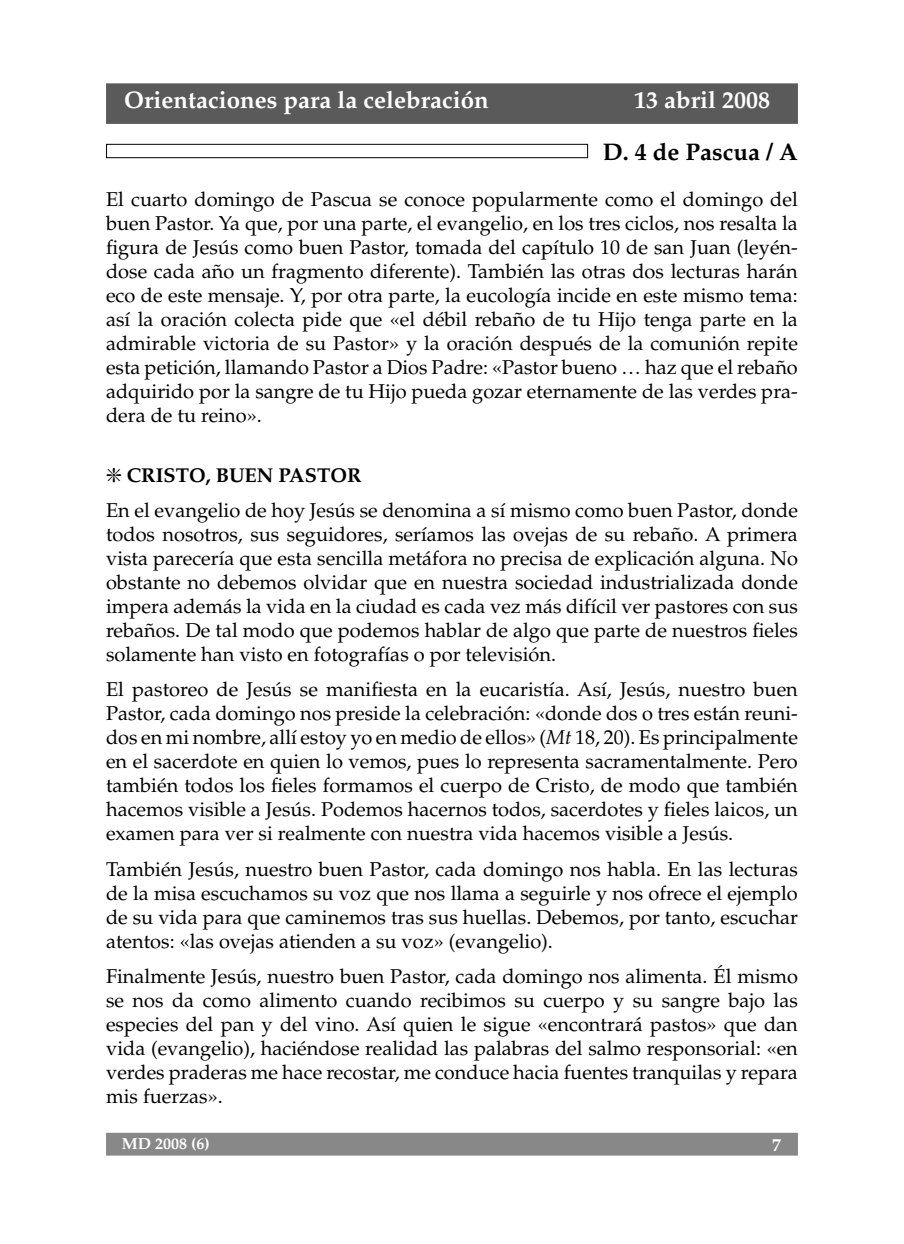
<style>
.page{position:relative;width:904px;height:1244px;background:#fff}
.page>*{position:absolute;margin:0;border:0;box-sizing:border-box;transform-origin:0 0}
.t1{font:700 24px "Palatino LT Std";color:#fff}
.t2{font:700 24px "Palatino LT Std";color:#000}
.t3{font:20px/24px "Palatino LT Std";color:#000;text-align:justify}
.t4{font:700 18px "Palatino LT Std";color:#fff}
.t5{font:700 16px "Palatino LT Std";color:#fff}
.s1{font-weight:700}
.s2{font-style:italic}
</style>
<div class="page">
<div style="left:107px;top:1134px;width:690px;height:20px;background:#888"></div>
<div style="left:106px;top:1133px;width:692px;height:22px;border:2px solid #888"></div>
<div style="left:107px;top:84px;width:690px;height:39px;background:#5a5a5a"></div>
<div style="left:106px;top:83px;width:692px;height:41px;border:2px solid #5a5a5a"></div>
<div style="left:106px;top:144px;width:482px;height:14px;border:1px solid #000"></div>
<p class="t1" style="left:124px;top:91px;width:366px">Orientaciones para la celebración</p>
<p class="t1" style="left:634px;top:91px;width:137px">13 abril 2008</p>
<p class="t2" style="left:603px;top:142px;width:197px">D. 4 de Pascua / A</p>
<p class="t3" style="left:106px;top:190px;width:693px">El cuarto domingo de Pascua se conoce popularmente como el domingo del buen Pastor. Ya que, por una parte, el evangelio, en los tres ciclos, nos resalta la figura de Jesús como buen Pastor, tomada del capítulo 10 de san Juan (leyén&shy;dose cada año un fragmento diferente). También las otras dos lecturas harán eco de este mensaje. Y, por otra parte, la eucología incide en este mismo tema: así la oración colecta pide que «el débil rebaño de tu Hijo tenga parte en la admirable victoria de su Pastor» y la oración después de la comunión repite esta petición, llamando Pastor a Dios Padre: «Pastor bueno … haz que el rebaño adquirido por la sangre de tu Hijo pueda gozar eternamente de las verdes pra&shy;dera de tu reino».</p>
<p class="t3" style="left:106px;top:460px;width:693px;line-height:35.4px">❇ <span class="s1">CRISTO, BUEN PASTOR<br></span>En el evangelio de hoy Jesús se denomina a sí mismo como buen Pastor, donde</p>
<p class="t3" style="left:106px;top:525px;width:693px">todos nosotros, sus seguidores, seríamos las ovejas de su rebaño. A primera vista parecería que esta sencilla metáfora no precisa de explicación alguna. No obstante no debemos olvidar que en nuestra sociedad industrializada donde impera además la vida en la ciudad es cada vez más difícil ver pastores con sus rebaños. De tal modo que podemos hablar de algo que parte de nuestros fieles solamente han visto en fotografías o por televisión.</p>
<p class="t3" style="left:106px;top:680px;width:693px">El pastoreo de Jesús se manifiesta en la eucaristía. Así, Jesús, nuestro buen Pastor, cada domingo nos preside la celebración: «donde dos o tres están reuni&shy;dos en mi nombre, allí estoy yo en medio de ellos» (<span class="s2">Mt</span> 18, 20). Es principalmente en el sacerdote en quien lo vemos, pues lo representa sacramentalmente. Pero también todos los fieles formamos el cuerpo de Cristo, de modo que también hacemos visible a Jesús. Podemos hacernos todos, sacerdotes y fieles laicos, un examen para ver si realmente con nuestra vida hacemos visible a Jesús.</p>
<p class="t3" style="left:106px;top:859px;width:693px">También Jesús, nuestro buen Pastor, cada domingo nos habla. En las lecturas de la misa escuchamos su voz que nos llama a seguirle y nos ofrece el ejemplo de su vida para que caminemos tras sus huellas. Debemos, por tanto, escuchar atentos: «las ovejas atienden a su voz» (evangelio).</p>
<p class="t3" style="left:106px;top:967px;width:693px">Finalmente Jesús, nuestro buen Pastor, cada domingo nos alimenta. Él mismo se nos da como alimento cuando recibimos su cuerpo y su sangre bajo las especies del pan y del vino. Así quien le sigue «encontrará pastos» que dan vida (evangelio), haciéndose realidad las palabras del salmo responsorial: «en verdes praderas me hace recostar, me conduce hacia fuentes tranquilas y repara mis fuerzas».</p>
<p class="t5" style="left:122px;top:1137px;width:89px">MD 2008 (6)</p>
<p class="t4" style="left:772px;top:1138px;width:10px">7</p>
</div>
